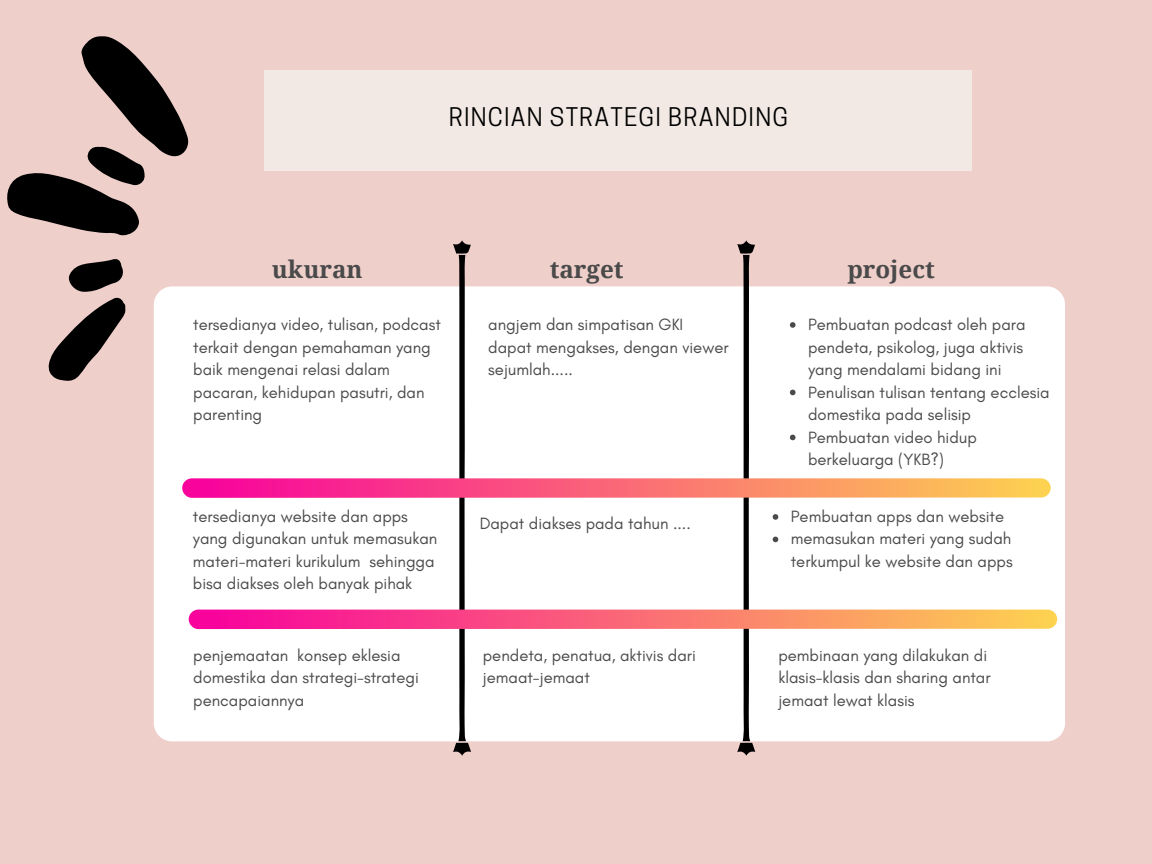
<style>
.page{position:relative;width:1152px;height:864px;background:#efcfca}
.page>*{position:absolute;margin:0;border:0;box-sizing:border-box;transform-origin:0 0}
.t1{font:24.15px "Cooper Hewitt";letter-spacing:.05em;color:#000}
.t2{font:700 24.15px "Droid Serif";color:#4a4a4a}
.t3{font:16.65px/22.5px "Glacial Indifference";color:#4a4a4a}
</style>
<div class="page">
<div style="left:264px;top:70px;width:708px;height:101px;background:#f2e9e4"></div>
<div style="left:154px;top:286px;width:911px;height:455px;background:#fff;border-radius:18px"></div>
<svg style="left:7px;top:36px;width:181px;height:345px"></svg>
<svg style="left:453px;top:240px;width:18px;height:516px"></svg>
<svg style="left:737px;top:240px;width:18px;height:516px"></svg>
<div style="left:182px;top:478px;width:869px;height:20px;background:linear-gradient(to right,#f8009e,#fdd350);border-radius:10px"></div>
<svg style="left:790px;top:322px;width:6px;height:6px"></svg>
<svg style="left:790px;top:390px;width:6px;height:5px"></svg>
<svg style="left:790px;top:435px;width:6px;height:5px"></svg>
<svg style="left:773px;top:514px;width:5px;height:6px"></svg>
<svg style="left:773px;top:537px;width:5px;height:5px"></svg>
<div style="left:189px;top:610px;width:868px;height:19px;background:linear-gradient(to right,#f8009e,#fdd350);border-radius:10px"></div>
<h1 class="t1" style="left:449px;top:108px;width:341px">RINCIAN STRATEGI BRANDING</h1>
<h1 class="t2" style="left:272px;top:256px;width:92px">ukuran</h1>
<h1 class="t2" style="left:550px;top:255px;width:75px">target</h1>
<h1 class="t2" style="left:847px;top:255px;width:89px">project</h1>
<p class="t3" style="left:808px;top:313px;width:243px">Pembuatan podcast oleh para pendeta, psikolog, juga aktivis yang mendalami bidang ini<br>Penulisan tulisan tentang ecclesia domestika pada selisip<br>Pembuatan video hidup berkeluarga (YKB?)</p>
<p class="t3" style="left:193px;top:313px;width:249px">tersedianya video, tulisan, podcast terkait dengan pemahaman yang baik mengenai relasi dalam pacaran, kehidupan pasutri, dan parenting</p>
<p class="t3" style="left:488px;top:313px;width:242px">angjem dan simpatisan GKI dapat mengakses, dengan viewer sejumlah.....</p>
<p class="t3" style="left:193px;top:505px;width:246px">tersedianya website dan apps yang digunakan untuk memasukan materi-materi kurikulum sehingga bisa diakses oleh banyak pihak</p>
<p class="t3" style="left:480px;top:512px;width:213px">Dapat diakses pada tahun ....</p>
<p class="t3" style="left:791px;top:505px;width:223px">Pembuatan apps dan website memasukan materi yang sudah terkumpul ke website dan apps</p>
<p class="t3" style="left:193px;top:644px;width:227px">penjemaatan konsep eklesia domestika dan strategi-strategi pencapaiannya</p>
<p class="t3" style="left:483px;top:644px;width:215px">pendeta, penatua, aktivis dari jemaat-jemaat</p>
<p class="t3" style="left:778px;top:644px;width:214px">pembinaan yang dilakukan di klasis-klasis dan sharing antar jemaat lewat klasis</p>
</div>
